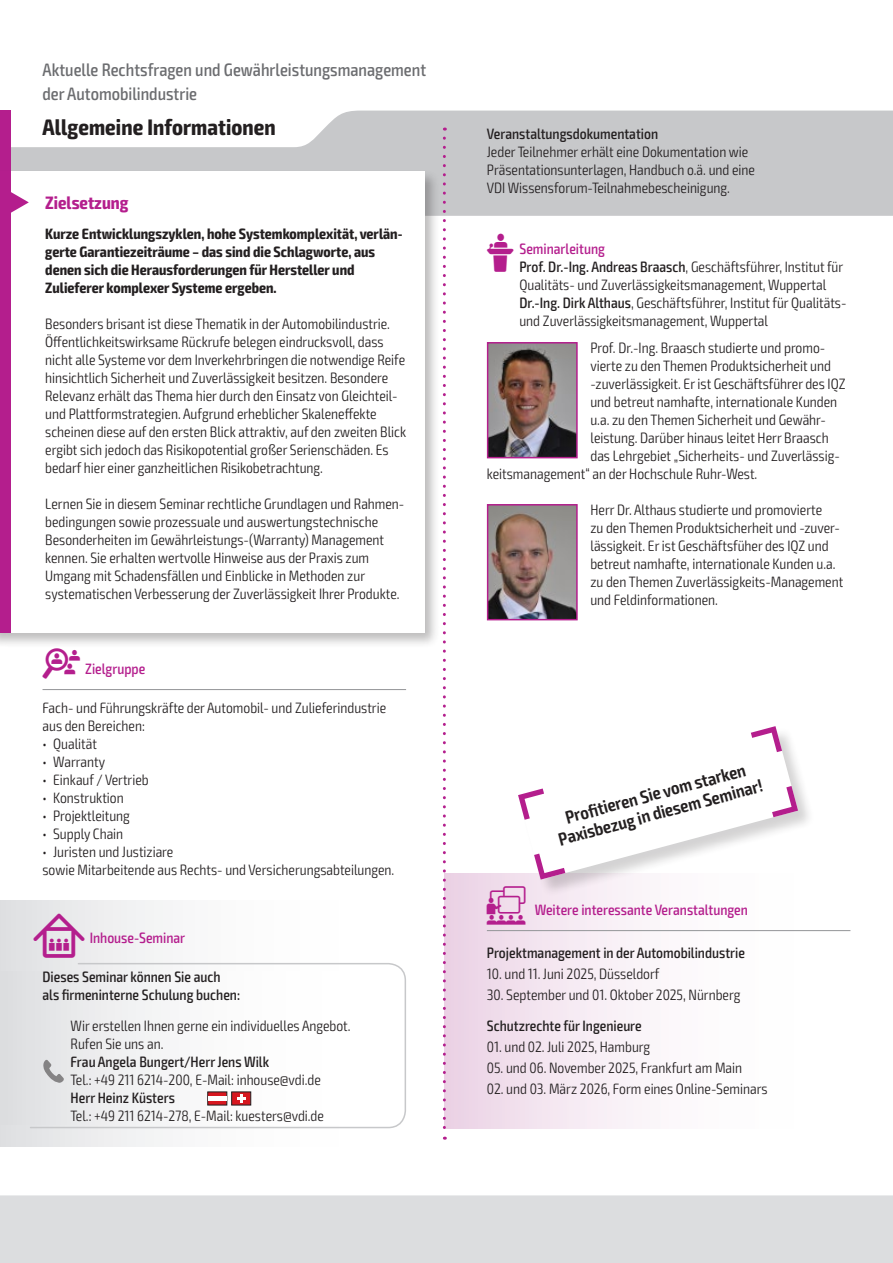
<style>
.page{position:relative;width:893px;height:1263px;background:#fff}
.page>*{position:absolute;margin:0;border:0;box-sizing:border-box;transform-origin:0 0}
.t1{font:700 condensed 22.5px "Exo 2";letter-spacing:.005em;color:#231f20}
.t2{font:500 condensed 18px/24px "Exo 2";color:#6c6d70}
.t3{font:600 condensed 18px/19.5px "Exo 2";color:#231f20;text-align:center}
.t4{font:700 condensed 18px "Exo 2";color:#b41e8d}
.t5{font:300 condensed 15px/18px "Exo 2";color:#231f20}
.t6{font:500 condensed 15px/18px "Exo 2";color:#231f20}
.t7{font:700 condensed 15px/18px "Exo 2";color:#231f20}
.t8{font:500 condensed 15px "Exo 2";color:#b41e8d}
.s1{font-family:"VDI Iconset S4 A Regular";font-weight:400;font-stretch:normal}
.s2{font-family:"VDI Iconset S4 A Regular";font-weight:400;font-stretch:normal;font-size:15.45px}
.s3{font-weight:500}
.s4{font-family:"VDI Iconset S4 A Regular";font-weight:400;font-stretch:normal;font-size:19.5px}
</style>
<div class="page">
<div style="left:0;top:1195px;width:893px;height:68px;background:#dcdddf"></div>
<svg style="left:11px;top:111px;width:881px;height:105px;fill:#c7c8ca"></svg>
<hr style="left:892px;top:111px;width:1px;height:105px;background:#b41e8d">
<div style="left:0;top:111px;width:11px;height:63px;background:#b41e8d"></div>
<div style="left:444px;top:873px;width:406px;height:255px;background:linear-gradient(to right,#eed9e9,#fff)"></div>
<hr style="left:487px;top:930px;width:363px;height:1px;background:#939598">
<hr style="left:43px;top:689px;width:363px;height:1px;background:#939598">
<div style="left:0;top:168px;width:440px;height:480px;background:#231f20;opacity:.3"></div>
<div style="left:0;top:171px;width:424px;height:462px;background:#fff"></div>
<div style="left:0;top:171px;width:11px;height:462px;background:#b41e8d"></div>
<svg style="left:11px;top:192px;width:18px;height:21px"></svg>
<div style="left:518px;top:727px;width:297px;height:170px;background:#231f20;opacity:.2"></div>
<svg style="left:518px;top:726px;width:280px;height:154px"></svg>
<img style="left:490px;top:345px;width:85px;height:110px">
<div style="left:487px;top:342px;width:91px;height:116px;border:2px solid #b41e8d"></div>
<img style="left:490px;top:507px;width:85px;height:110px">
<div style="left:487px;top:504px;width:91px;height:116px;border:2px solid #b41e8d"></div>
<div style="left:0;top:900px;width:406px;height:247px;background:linear-gradient(to right,#e4e5e7,#fff)"></div>
<svg style="left:29px;top:962px;width:377px;height:167px"></svg>
<div style="left:0;top:972px;width:383px;height:152px;background:linear-gradient(to right,#e2e3e5,#fff)"></div>
<svg style="left:207px;top:1091px;width:44px;height:14px"></svg>
<hr style="left:208px;top:1096px;width:19px;height:4px;background:#fff">
<svg style="left:43px;top:1060px;width:21px;height:23px"></svg>
<svg style="left:443px;top:138px;width:3px;height:1002px"></svg>
<p class="t2" style="left:43px;top:58px;width:385px">Aktuelle Rechtsfragen und Gewährleistungsmanagement der Automobilindustrie</p>
<h1 class="t1" style="left:43px;top:113px;width:235px">Allgemeine Informationen</h1>
<p class="t6" style="left:487px;top:125px;width:173px">Veranstaltungsdokumentation</p>
<p class="t5" style="left:487px;top:143px;width:270px">Jeder Teilnehmer erhält eine Dokumentation wie<br>Präsentationsunterlagen, Handbuch o.ä. und eine<br>VDI Wissensforum-Teilnahmebescheinigung.</p>
<p class="t4" style="left:45px;top:192px;width:85px">Zielsetzung</p>
<p class="t7" style="left:45px;top:225px;width:359px">Kurze Entwicklungszyklen, hohe Systemkomplexität, verlän&shy;gerte Garantiezeiträume – das sind die Schlagworte, aus denen sich die Herausforderungen für Hersteller und Zulieferer komplexer Systeme ergeben.</p>
<p class="t5" style="left:45px;top:315px;width:362px">Besonders brisant ist diese Thematik in der Automobilindustrie.<br>Öffentlichkeitswirksame Rückrufe belegen eindrucksvoll, dass nicht alle Systeme vor dem Inverkehrbringen die notwendige Reife hinsichtlich Sicherheit und Zuverlässigkeit besitzen. Besondere Relevanz erhält das Thema hier durch den Einsatz von Gleichteil&shy;und Plattformstrategien. Aufgrund erheblicher Skaleneffekte scheinen diese auf den ersten Blick attraktiv, auf den zweiten Blick ergibt sich jedoch das Risikopotential großer Serienschäden. Es bedarf hier einer ganzheitlichen Risikobetrachtung.</p>
<p class="t5" style="left:45px;top:495px;width:359px">Lernen Sie in diesem Seminar rechtliche Grundlagen und Rahmen&shy;bedingungen sowie prozessuale und auswertungstechnische Besonderheiten im Gewährleistungs-(Warranty) Management kennen. Sie erhalten wertvolle Hinweise aus der Praxis zum Umgang mit Schadensfällen und Einblicke in Methoden zur systematischen Verbesserung der Zuverlässigkeit Ihrer Produkte.</p>
<p class="t8" style="left:43px;top:660px;width:104px"><span class="s1">Z</span> Zielgruppe</p>
<p class="t5" style="left:43px;top:699px;width:345px">Fach- und Führungskräfte der Automobil- und Zulieferindustrie aus den Bereichen:</p>
<p class="t5" style="left:43px;top:735px;width:56px">• Qualität</p>
<p class="t5" style="left:43px;top:753px;width:64px">• Warranty</p>
<p class="t5" style="left:43px;top:771px;width:108px">• Einkauf / Vertrieb</p>
<p class="t5" style="left:43px;top:789px;width:83px">• Konstruktion</p>
<p class="t5" style="left:43px;top:807px;width:89px">• Projektleitung</p>
<p class="t5" style="left:43px;top:825px;width:82px">• Supply Chain</p>
<p class="t5" style="left:43px;top:843px;width:353px">• Juristen und Justiziare<br>sowie Mitarbeitende aus Rechts- und Versicherungsabteilungen.</p>
<p class="t8" style="left:33px;top:929px;width:153px"><span class="s2">I</span> Inhouse-Seminar</p>
<p class="t6" style="left:43px;top:968px;width:199px">Dieses Seminar können Sie auch als firmeninterne Schulung buchen:</p>
<p class="t5" style="left:71px;top:1017px;width:282px">Wir erstellen Ihnen gerne ein individuelles Angebot.<br>Rufen Sie uns an.</p>
<p class="t6" style="left:71px;top:1053px;width:200px">Frau Angela Bungert/Herr Jens Wilk</p>
<p class="t5" style="left:71px;top:1071px;width:252px">Tel.: +49 211 6214-200, E-Mail: inhouse@vdi.de</p>
<p class="t6" style="left:71px;top:1089px;width:106px">Herr Heinz Küsters</p>
<p class="t5" style="left:71px;top:1107px;width:255px">Tel.: +49 211 6214-278, E-Mail: kuesters@vdi.de</p>
<p class="t8" style="left:487px;top:240px;width:120px"><span class="s1">L</span> Seminarleitung</p>
<p class="t5" style="left:519px;top:258px;width:329px"><span class="s3">Prof. Dr.-Ing. Andreas Braasch</span>, Geschäftsführer, Institut für Qualitäts- und Zuverlässigkeitsmanagement, Wuppertal <span class="s3">Dr.-Ing. Dirk Althaus</span>, Geschäftsführer, Institut für Qualitäts&shy;und Zuverlässigkeitsmanagement, Wuppertal</p>
<p class="t5" style="left:590px;top:339px;width:236px">Prof. Dr.-Ing. Braasch studierte und promo-</p>
<p class="t5" style="left:590px;top:357px;width:242px">vierte zu den Themen Produktsicherheit und</p>
<p class="t5" style="left:590px;top:375px;width:257px">-zuverlässigkeit. Er ist Geschäftsführer des IQZ</p>
<p class="t5" style="left:590px;top:393px;width:248px">und betreut namhafte, internationale Kunden</p>
<p class="t5" style="left:590px;top:411px;width:235px">u.a. zu den Themen Sicherheit und Gewähr-</p>
<p class="t5" style="left:590px;top:429px;width:240px">leistung. Darüber hinaus leitet Herr Braasch</p>
<p class="t5" style="left:590px;top:447px;width:251px">das Lehrgebiet „Sicherheits- und Zuverlässig-</p>
<p class="t5" style="left:487px;top:465px;width:272px">keitsmanagement“ an der Hochschule Ruhr-West.</p>
<p class="t5" style="left:590px;top:501px;width:254px">Herr Dr. Althaus studierte und promovierte<br>zu den Themen Produktsicherheit und -zuver&shy;lässigkeit. Er ist Geschäftsfüher des IQZ und betreut namhafte, internationale Kunden u.a. zu den Themen Zuverlässigkeits-Management und Feldinformationen.</p>
<p class="t3" style="left:551px;top:812px;width:212px;rotate:-15deg">Profi tieren Sie vom starken<br>Paxisbezug in diesem Seminar!</p>
<p class="t8" style="left:487px;top:901px;width:263px"><span class="s4">W</span> Weitere interessante Veranstaltungen</p>
<p class="t6" style="left:487px;top:944px;width:260px">Projektmanagement in der Automobilindustrie</p>
<p class="t5" style="left:487px;top:965px;width:174px">10. und 11. Juni 2025, Düsseldorf</p>
<p class="t5" style="left:487px;top:986px;width:255px">30. September und 01. Oktober 2025, Nürnberg</p>
<p class="t6" style="left:487px;top:1017px;width:156px">Schutzrechte für Ingenieure</p>
<p class="t5" style="left:487px;top:1038px;width:165px">01. und 02. Juli 2025, Hamburg</p>
<p class="t5" style="left:487px;top:1059px;width:257px">05. und 06. November 2025, Frankfurt am Main</p>
<p class="t5" style="left:487px;top:1080px;width:282px">02. und 03. März 2026, Form eines Online-Seminars</p>
</div>
